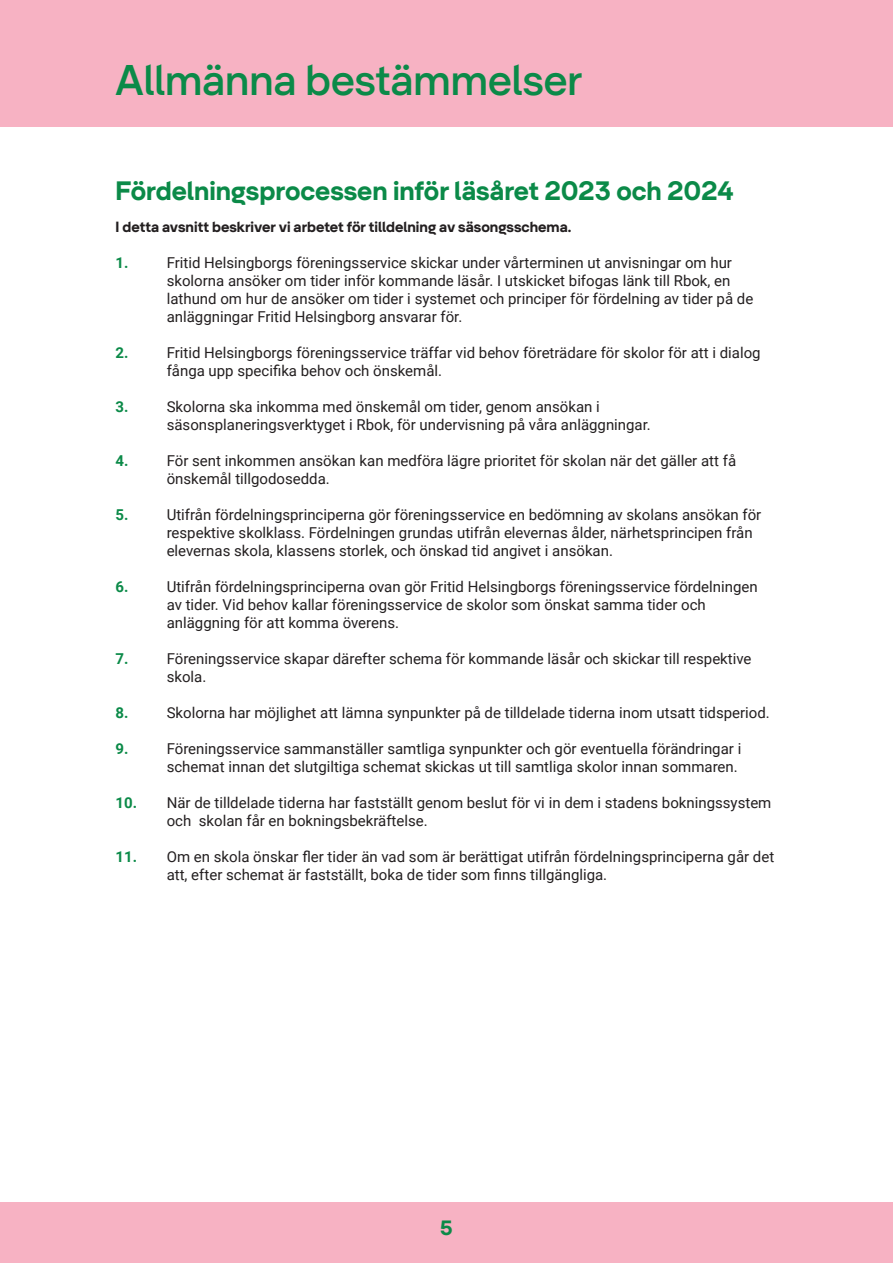
<style>
.page{position:relative;width:893px;height:1263px;background:#fff}
.page>*{position:absolute;margin:0;border:0;box-sizing:border-box;transform-origin:0 0}
.t1{font:500 43.5px "Helsingborg Sans";color:#0b8a48}
.t2{font:700 27px "Helsingborg Sans";color:#0b8a48}
.t3{font:700 21px "Helsingborg Sans";color:#0b8a48}
.t4{font:15px/18px "Roboto";color:#231f20}
.t5{font:700 15px "Helsingborg Sans";color:#231f20}
.t6{font:700 15px "Roboto";color:#0b8a48}
.s1{font-weight:700;color:#0b8a48}
</style>
<div class="page">
<div style="left:0;top:0;width:893px;height:127px;background:#f7b2c3"></div>
<div style="left:0;top:1202px;width:893px;height:61px;background:#f7b2c3"></div>
<p class="t1" style="left:116px;top:54px;width:468px">Allmänna bestämmelser</p>
<p class="t2" style="left:116px;top:174px;width:620px">Fördelningsprocessen inför läsåret 2023 och 2024</p>
<p class="t5" style="left:116px;top:218px;width:457px">I detta avsnitt beskriver vi arbetet för tilldelning av säsongsschema.</p>
<p class="t6" style="left:116px;top:253px;width:14px">1.</p>
<p class="t4" style="left:167px;top:253px;width:588px">Fritid Helsingborgs föreningsservice skickar under vårterminen ut anvisningar om hur skolorna ansöker om tider inför kommande läsår. I utskicket bifogas länk till Rbok, en lathund om hur de ansöker om tider i systemet och principer för fördelning av tider på de anläggningar Fritid Helsingborg ansvarar för.</p>
<p class="t6" style="left:116px;top:343px;width:14px">2.</p>
<p class="t4" style="left:167px;top:343px;width:595px">Fritid Helsingborgs föreningsservice träffar vid behov företrädare för skolor för att i dialog fånga upp specifika behov och önskemål.</p>
<p class="t6" style="left:116px;top:397px;width:14px">3.</p>
<p class="t4" style="left:167px;top:397px;width:486px">Skolorna ska inkomma med önskemål om tider, genom ansökan i säsonsplaneringsverktyget i Rbok, för undervisning på våra anläggningar.</p>
<p class="t6" style="left:116px;top:451px;width:14px">4.</p>
<p class="t4" style="left:167px;top:451px;width:571px">För sent inkommen ansökan kan medföra lägre prioritet för skolan när det gäller att få önskemål tillgodosedda.</p>
<p class="t6" style="left:116px;top:505px;width:14px">5.</p>
<p class="t4" style="left:167px;top:505px;width:596px">Utifrån fördelningsprinciperna gör föreningsservice en bedömning av skolans ansökan för respektive skolklass. Fördelningen grundas utifrån elevernas ålder, närhetsprincipen från elevernas skola, klassens storlek, och önskad tid angivet i ansökan.</p>
<p class="t6" style="left:116px;top:577px;width:14px">6.</p>
<p class="t4" style="left:167px;top:577px;width:593px">Utifrån fördelningsprinciperna ovan gör Fritid Helsingborgs föreningsservice fördelningen av tider. Vid behov kallar föreningsservice de skolor som önskat samma tider och anläggning för att komma överens.</p>
<p class="t6" style="left:116px;top:649px;width:14px">7.</p>
<p class="t4" style="left:167px;top:649px;width:586px">Föreningsservice skapar därefter schema för kommande läsår och skickar till respektive skola.</p>
<p class="t6" style="left:116px;top:703px;width:14px">8.</p>
<p class="t4" style="left:167px;top:703px;width:605px">Skolorna har möjlighet att lämna synpunkter på de tilldelade tiderna inom utsatt tidsperiod.</p>
<p class="t6" style="left:116px;top:739px;width:14px">9.</p>
<p class="t4" style="left:167px;top:739px;width:576px">Föreningsservice sammanställer samtliga synpunkter och gör eventuella förändringar i schemat innan det slutgiltiga schemat skickas ut till samtliga skolor innan sommaren.</p>
<p class="t4" style="left:167px;top:793px;width:606px;text-indent:-51px"><span class="s1">10.</span> När de tilldelade tiderna har fastställt genom beslut för vi in dem i stadens bokningssystem och skolan får en bokningsbekräftelse.</p>
<p class="t4" style="left:167px;top:847px;width:609px;text-indent:-51px"><span class="s1">11.</span> Om en skola önskar fler tider än vad som är berättigat utifrån fördelningsprinciperna går det att, efter schemat är fastställt, boka de tider som finns tillgängliga.</p>
<p class="t3" style="left:440px;top:1215px;width:14px">5</p>
</div>
